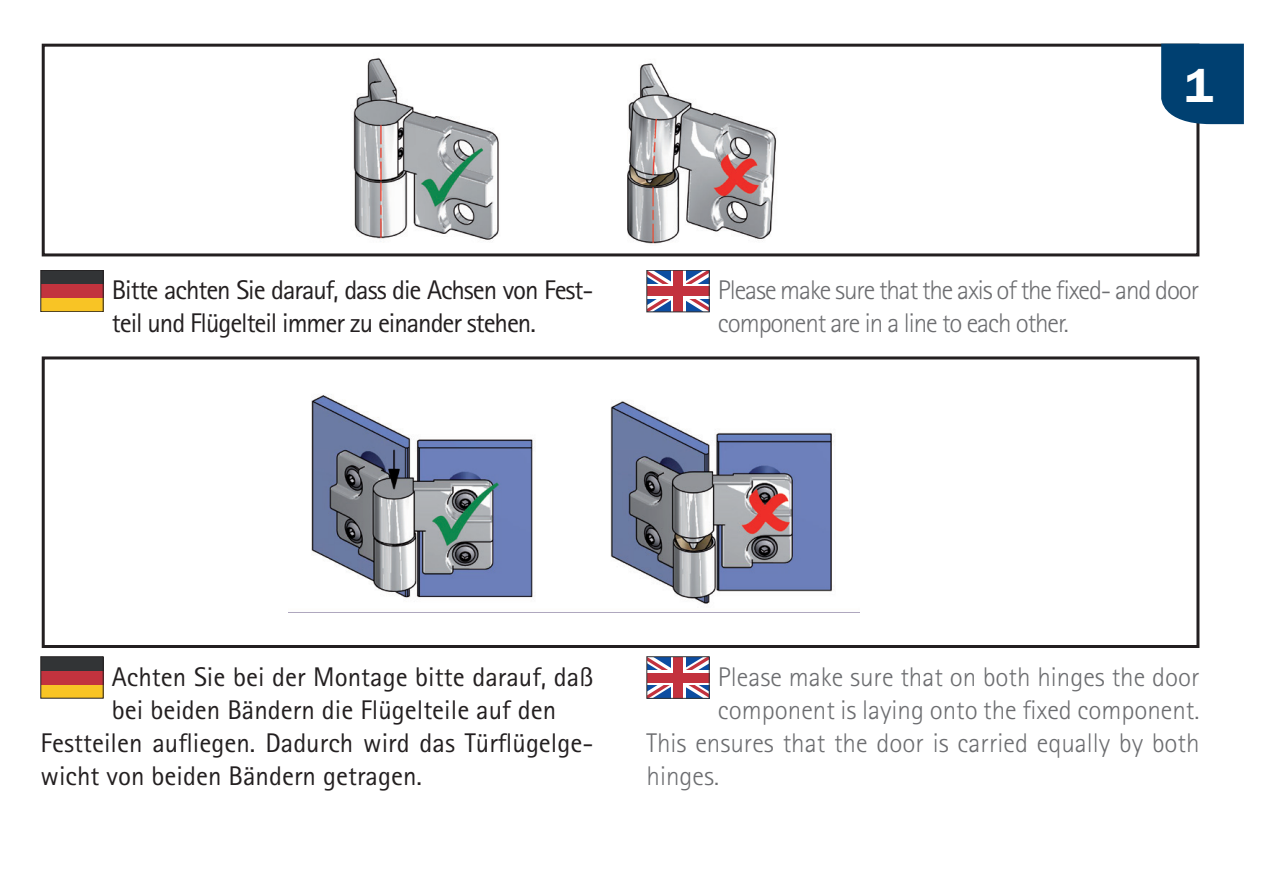
<style>
.page{position:relative;width:1262px;height:895px;background:#fff}
.page>*{position:absolute;margin:0;border:0;box-sizing:border-box;transform-origin:0 0}
.t1{font:600 48.9px "Franklin Got Itc TCE";color:#fff}
.t2{font:27px "Rotis Sans Serif";color:#231f20}
.t3{font:300 27px "Rotis Sans Serif";color:#6c6d70}
.t4{font:27px/33px "Rotis Sans Serif";letter-spacing:-.04em;color:#231f20}
.t5{font:300 27px/33px "Rotis Sans Serif";letter-spacing:-.04em;color:#6c6d70}
</style>
<div class="page">
<div style="left:42px;top:44px;width:1157px;height:212px;border:3px solid #231f20"></div>
<div style="left:1161px;top:44px;width:83px;height:80px;background:#004071"></div>
<svg style="left:648px;top:658px;width:59px;height:38px"></svg>
<svg style="left:671px;top:658px;width:14px;height:38px"></svg>
<svg style="left:648px;top:670px;width:59px;height:14px"></svg>
<div style="left:673px;top:656px;width:9px;height:42px;background:#c3323e"></div>
<div style="left:647px;top:672px;width:62px;height:9px;background:#c3323e"></div>
<div style="left:646px;top:656px;width:63px;height:42px;border:1px solid #323436"></div>
<div style="left:41px;top:684px;width:62px;height:14px;background:#f8c425"></div>
<div style="left:41px;top:670px;width:62px;height:14px;background:#c2333e"></div>
<div style="left:41px;top:656px;width:62px;height:14px;background:#323436"></div>
<div style="left:41px;top:656px;width:62px;height:42px;border:1px solid #231f20"></div>
<img style="left:353px;top:57px;width:424px;height:187px">
<svg style="left:648px;top:272px;width:59px;height:38px"></svg>
<svg style="left:671px;top:272px;width:14px;height:38px"></svg>
<svg style="left:648px;top:284px;width:59px;height:14px"></svg>
<div style="left:673px;top:270px;width:9px;height:41px;background:#c3323e"></div>
<div style="left:647px;top:286px;width:62px;height:9px;background:#c3323e"></div>
<div style="left:646px;top:270px;width:63px;height:42px;border:1px solid #323436"></div>
<div style="left:41px;top:298px;width:62px;height:13px;background:#f8c425"></div>
<div style="left:41px;top:284px;width:62px;height:14px;background:#c2333e"></div>
<div style="left:41px;top:270px;width:62px;height:14px;background:#323436"></div>
<div style="left:41px;top:270px;width:62px;height:42px;border:1px solid #231f20"></div>
<div style="left:42px;top:356px;width:1157px;height:291px;border:3px solid #231f20"></div>
<img style="left:311px;top:395px;width:523px;height:209px">
<h1 class="t1" style="left:1184px;top:58px;width:30px">1</h1>
<p class="t4" style="left:112px;top:273px;width:483px">Bitte achten Sie darauf, dass die Achsen von Fest&shy;teil und Flügelteil immer zu einander stehen.</p>
<p class="t5" style="left:718px;top:273px;width:483px">Please make sure that the axis of the fixed- and door component are in a line to each other.</p>
<p class="t2" style="left:112px;top:660px;width:483px">Achten Sie bei der Montage bitte darauf, daß</p>
<p class="t2" style="left:112px;top:693px;width:446px">bei beiden Bändern die Flügelteile auf den</p>
<p class="t2" style="left:41px;top:726px;width:554px">Festteilen aufliegen. Dadurch wird das Türflügelge-</p>
<p class="t2" style="left:41px;top:759px;width:383px">wicht von beiden Bändern getragen.</p>
<p class="t3" style="left:718px;top:660px;width:483px">Please make sure that on both hinges the door</p>
<p class="t3" style="left:718px;top:693px;width:483px">component is laying onto the fixed component.</p>
<p class="t3" style="left:646px;top:726px;width:554px">This ensures that the door is carried equally by both</p>
<p class="t3" style="left:646px;top:759px;width:74px">hinges.</p>
</div>
